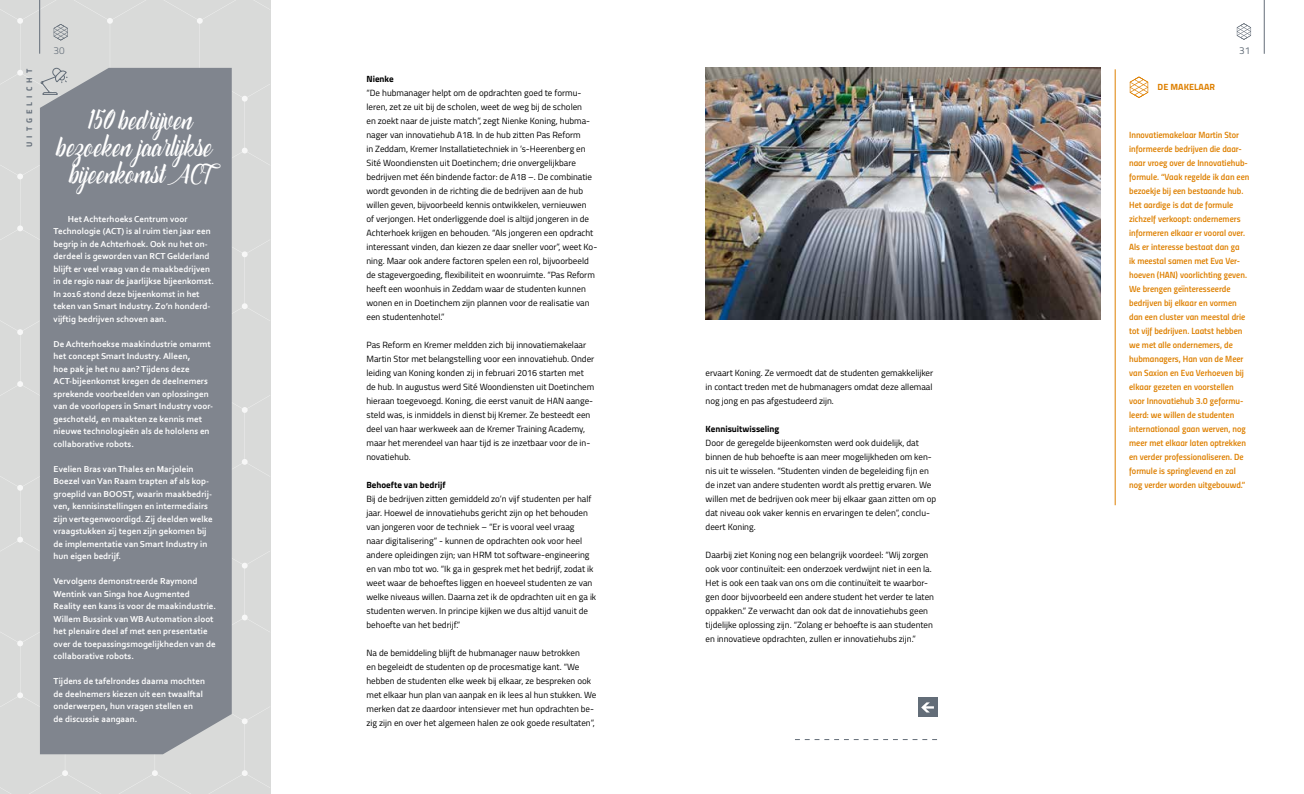
<style>
.page{position:relative;width:1304px;height:794px;background:#fff}
.page>*{position:absolute;margin:0;border:0;box-sizing:border-box;transform-origin:0 0}
.t1{font:30px/27px "catfishscript";color:#fff;text-align:center}
.t2{font:300 10px "Titillium";color:#636d78}
.t3{font:10px "Titillium";color:#636d78}
.t4{font:9px/14px "Titillium";color:#000}
.t5{font:700 9px/12.5px "Corbel";color:#fff}
.t6{font:9px/14px "Titillium Semibold Upright";color:#de8000}
.t7{font:700 9px "Titillium";color:#000}
.t8{font:700 9px "Titillium";letter-spacing:.01em;color:#de8000}
.t9{font:700 8.1px "Titillium";letter-spacing:.5em;color:#636d78}
</style>
<div class="page">
<div style="left:0;top:0;width:270px;height:794px;background:#d9dad9"></div>
<svg style="left:40px;top:67px;width:28px;height:1px"></svg>
<div style="left:40px;top:68px;width:192px;height:686px;background:#80858e"></div>
<img style="left:706px;top:68px;width:395px;height:252px">
<svg style="left:795px;top:739px;width:142px;height:1px"></svg>
<div style="left:918px;top:698px;width:19px;height:19px;background:#636d78"></div>
<svg style="left:921px;top:702px;width:13px;height:10px"></svg>
<hr style="left:39px;top:0;width:1px;height:54px;background:#636d78">
<hr style="left:1264px;top:0;width:1px;height:54px;background:#636d78">
<svg style="left:1237px;top:23px;width:14px;height:17px"></svg>
<svg style="left:54px;top:24px;width:14px;height:16px"></svg>
<svg style="left:1130px;top:77px;width:18px;height:21px"></svg>
<hr style="left:1115px;top:69px;width:1px;height:436px;background:#de8000">
<p class="t9" style="left:23px;top:147px;width:79px;rotate:-90deg">UITGELICHT</p>
<p class="t2" style="left:54px;top:43px;width:13px">30</p>
<p class="t3" style="left:1239px;top:43px;width:13px">31</p>
<h1 class="t1" style="left:56px;top:105px;width:157px">150 bedrijven bezoeken jaarlijkse bijeenkomst ACT</h1>
<p class="t5" style="left:54px;top:212px;width:162px;text-indent:14px">Het Achterhoeks Centrum voor Technologie (ACT) is al ruim tien jaar een begrip in de Achterhoek. Ook nu het on&shy;derdeel is geworden van RCT Gelderland blijft er veel vraag van de maakbedrijven in de regio naar de jaarlijkse bijeenkomst.<br>In 2016 stond deze bijeenkomst in het teken van Smart Industry. Zo’n honderd&shy;vijftig bedrijven schoven aan.</p>
<p class="t5" style="left:54px;top:337px;width:161px">De Achterhoekse maakindustrie omarmt het concept Smart Industry. Alleen,<br>hoe pak je het nu aan? Tijdens deze ACT-bijeenkomst kregen de deelnemers sprekende voorbeelden van oplossingen van de voorlopers in Smart Industry voor&shy;geschoteld, en maakten ze kennis met nieuwe technologieën als de hololens en collaborative robots.</p>
<p class="t5" style="left:54px;top:462px;width:161px">Evelien Bras van Thales en Marjolein Boezel van Van Raam trapten af als kop&shy;groeplid van BOOST, waarin maakbedrij&shy;ven, kennisinstellingen en intermediairs zijn vertegenwoordigd. Zij deelden welke vraagstukken zij tegen zijn gekomen bij de implementatie van Smart Industry in hun eigen bedrijf.</p>
<p class="t5" style="left:54px;top:575px;width:164px">Vervolgens demonstreerde Raymond Wentink van Singa hoe Augmented Reality een kans is voor de maakindustrie.<br>Willem Bussink van WB Automation sloot het plenaire deel af met een presentatie over de toepassingsmogelijkheden van de collaborative robots.</p>
<p class="t5" style="left:54px;top:675px;width:153px">Tijdens de tafelrondes daarna mochten de deelnemers kiezen uit een twaalftal onderwerpen, hun vragen stellen en<br>de discussie aangaan.</p>
<p class="t7" style="left:366px;top:72px;width:29px">Nienke</p>
<p class="t4" style="left:366px;top:85px;width:232px">“De hubmanager helpt om de opdrachten goed te formu&shy;leren, zet ze uit bij de scholen, weet de weg bij de scholen<br>en zoekt naar de juiste match”, zegt Nienke Koning, hubma&shy;nager van innovatiehub A18. In de hub zitten Pas Reform<br>in Zeddam, Kremer Installatietechniek in ’s-Heerenberg en Sité Woondiensten uit Doetinchem; drie onvergelijkbare bedrijven met één bindende factor: de A18 –. De combinatie wordt gevonden in de richting die de bedrijven aan de hub willen geven, bijvoorbeeld kennis ontwikkelen, vernieuwen<br>of verjongen. Het onderliggende doel is altijd jongeren in de Achterhoek krijgen en behouden. “Als jongeren een opdracht interessant vinden, dan kiezen ze daar sneller voor”, weet Ko&shy;ning. Maar ook andere factoren spelen een rol, bijvoorbeeld de stagevergoeding, flexibiliteit en woonruimte. “Pas Reform heeft een woonhuis in Zeddam waar de studenten kunnen wonen en in Doetinchem zijn plannen voor de realisatie van een studentenhotel.”</p>
<p class="t4" style="left:366px;top:337px;width:229px">Pas Reform en Kremer meldden zich bij innovatiemakelaar Martin Stor met belangstelling voor een innovatiehub. Onder leiding van Koning konden zij in februari 2016 starten met de hub. In augustus werd Sité Woondiensten uit Doetinchem hieraan toegevoegd. Koning, die eerst vanuit de HAN aange&shy;steld was, is inmiddels in dienst bij Kremer. Ze besteedt een deel van haar werkweek aan de Kremer Training Academy, maar het merendeel van haar tijd is ze inzetbaar voor de in&shy;novatiehub.</p>
<p class="t7" style="left:366px;top:478px;width:81px">Behoefte van bedrijf</p>
<p class="t4" style="left:366px;top:491px;width:231px">Bij de bedrijven zitten gemiddeld zo’n vijf studenten per half jaar. Hoewel de innovatiehubs gericht zijn op het behouden van jongeren voor de techniek – “Er is vooral veel vraag<br>naar digitalisering” - kunnen de opdrachten ook voor heel andere opleidingen zijn; van HRM tot software-engineering en van mbo tot wo. “Ik ga in gesprek met het bedrijf, zodat ik weet waar de behoeftes liggen en hoeveel studenten ze van welke niveaus willen. Daarna zet ik de opdrachten uit en ga ik studenten werven. In principe kijken we dus altijd vanuit de behoefte van het bedrijf.”</p>
<p class="t4" style="left:366px;top:645px;width:231px">Na de bemiddeling blijft de hubmanager nauw betrokken<br>en begeleidt de studenten op de procesmatige kant. “We hebben de studenten elke week bij elkaar, ze bespreken ook met elkaar hun plan van aanpak en ik lees al hun stukken. We merken dat ze daardoor intensiever met hun opdrachten be&shy;zig zijn en over het algemeen halen ze ook goede resultaten”,</p>
<p class="t4" style="left:706px;top:365px;width:229px;text-align:justify">ervaart Koning. Ze vermoedt dat de studenten gemakkelijker in contact treden met de hubmanagers omdat deze allemaal nog jong en pas afgestudeerd zijn.</p>
<p class="t7" style="left:706px;top:422px;width:75px">Kennisuitwisseling</p>
<p class="t4" style="left:706px;top:435px;width:232px">Door de geregelde bijeenkomsten werd ook duidelijk, dat binnen de hub behoefte is aan meer mogelijkheden om ken&shy;nis uit te wisselen. “Studenten vinden de begeleiding fijn en de inzet van andere studenten wordt als prettig ervaren. We willen met de bedrijven ook meer bij elkaar gaan zitten om op dat niveau ook vaker kennis en ervaringen te delen”, conclu&shy;deert Koning.</p>
<p class="t4" style="left:706px;top:547px;width:230px">Daarbij ziet Koning nog een belangrijk voordeel: “Wij zorgen ook voor continuïteit: een onderzoek verdwijnt niet in een la.<br>Het is ook een taak van ons om die continuïteit te waarbor&shy;gen door bijvoorbeeld een andere student het verder te laten oppakken.” Ze verwacht dan ook dat de innovatiehubs geen tijdelijke oplossing zijn. “Zolang er behoefte is aan studenten en innovatieve opdrachten, zullen er innovatiehubs zijn.”</p>
<p class="t8" style="left:1157px;top:80px;width:59px">DE MAKELAAR</p>
<p class="t6" style="left:1129px;top:127px;width:122px">Innovatiemakelaar Martin Stor informeerde bedrijven die daar&shy;naar vroeg over de Innovatiehub&shy;formule. “Vaak regelde ik dan een bezoekje bij een bestaande hub.<br>Het aardige is dat de formule zichzelf verkoopt: ondernemers informeren elkaar er vooral over.<br>Als er interesse bestaat dan ga<br>ik meestal samen met Eva Ver&shy;hoeven (HAN) voorlichting geven.<br>We brengen geïnteresseerde bedrijven bij elkaar en vormen dan een cluster van meestal drie tot vijf bedrijven. Laatst hebben we met alle ondernemers, de hubmanagers, Han van de Meer van Saxion en Eva Verhoeven bij elkaar gezeten en voorstellen voor Innovatiehub 3.0 geformu&shy;leerd: we willen de studenten internationaal gaan werven, nog meer met elkaar laten optrekken en verder professionaliseren. De formule is springlevend en zal nog verder worden uitgebouwd.”</p>
</div>
